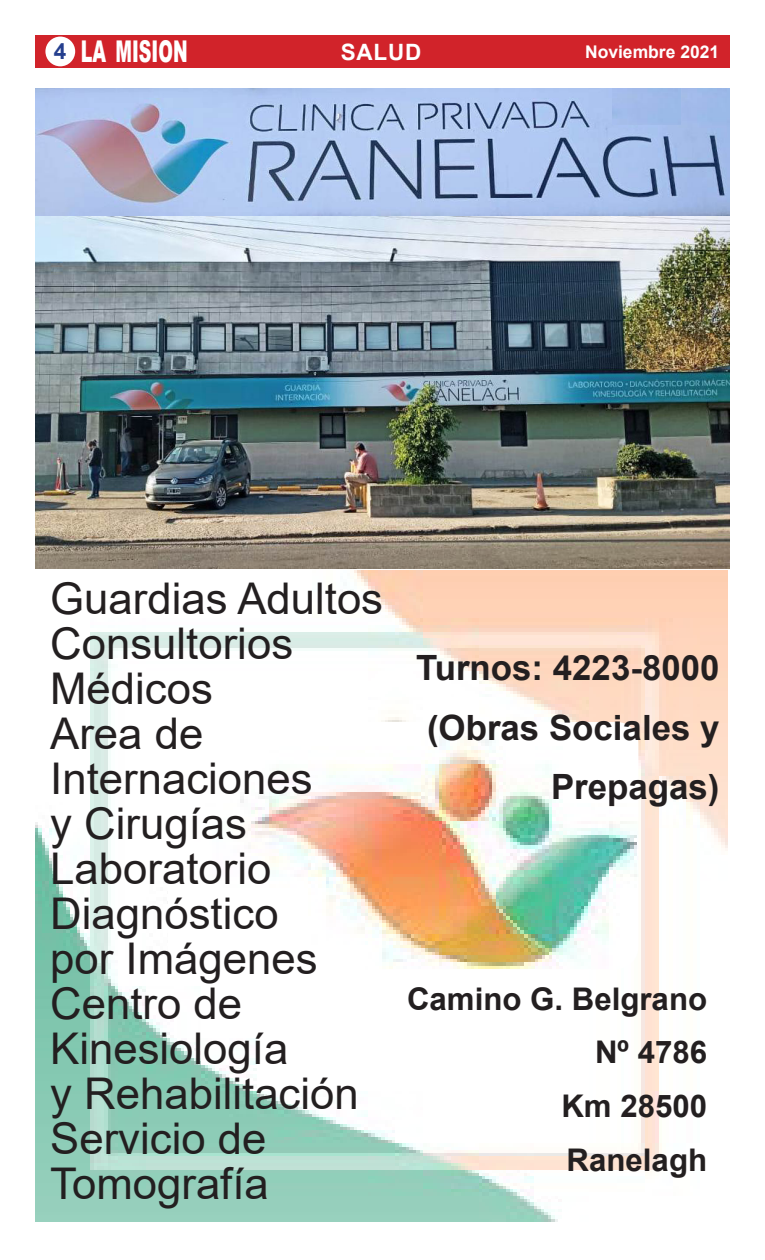
<style>
.page{position:relative;width:765px;height:1260px;background:#fff}
.page>*{position:absolute;margin:0;border:0;box-sizing:border-box;transform-origin:0 0}
.t1{font:43.75px/45px "Arial";color:#231f20}
.t2{font:700 34.88px/59.8px "Arial";color:#231f20;text-align:right}
.t3{font:700 31.25px "Arial";color:#231f20}
.t4{font:900 30px "Arial";color:#fff;scale:.59 1}
.t5{font:700 22.5px "Arial";letter-spacing:.035em;color:#fff}
.t6{font:700 22.5px "Arial";color:#253f8e}
.t7{font:700 17.5px "Arial";color:#fff}
</style>
<div class="page">
<div style="left:35px;top:35px;width:695px;height:33px;background:#d1232a"></div>
<div style="left:45px;top:37px;width:30px;height:29px;background:#fff;border-radius:50%"></div>
<img style="left:35px;top:570px;width:692px;height:651px">
<img style="left:35px;top:216px;width:695px;height:352px">
<img style="left:168px;top:722px;width:470px;height:247px">
<img style="left:35px;top:89px;width:695px;height:127px">
<div style="left:613px;top:89px;width:67px;height:36px;background:#a1bae9"></div>
<p class="t6" style="left:54px;top:35px;width:14px">4</p>
<p class="t4" style="left:81px;top:30px;width:183px">LA MISION</p>
<p class="t5" style="left:341px;top:36px;width:82px">SALUD</p>
<p class="t7" style="left:585px;top:40px;width:136px">Noviembre 2021</p>
<p class="t1" style="left:50px;top:576px;width:334px">Guardias Adultos<br>Consultorios</p>
<p class="t1" style="left:50px;top:666px;width:164px">Médicos<br>Area de</p>
<p class="t1" style="left:50px;top:756px;width:264px">Internaciones</p>
<p class="t1" style="left:50px;top:801px;width:230px">y Cirugías<br>Laboratorio<br>Diagnóstico</p>
<p class="t1" style="left:50px;top:936px;width:269px">por Imágenes<br>Centro de</p>
<p class="t1" style="left:50px;top:1026px;width:240px">Kinesiología</p>
<p class="t1" style="left:50px;top:1071px;width:310px">y Rehabilitación<br>Servicio de</p>
<p class="t1" style="left:50px;top:1161px;width:220px">Tomografía</p>
<p class="t2" style="left:416px;top:638px;width:305px">Turnos: 4223-8000</p>
<p class="t2" style="left:427px;top:698px;width:294px">(Obras Sociales y<br>Prepagas)</p>
<p class="t3" style="left:407px;top:977px;width:302px">Camino G. Belgrano</p>
<p class="t3" style="left:595px;top:1030px;width:114px">Nº 4786</p>
<p class="t3" style="left:561px;top:1084px;width:147px">Km 28500</p>
<p class="t3" style="left:567px;top:1138px;width:142px">Ranelagh</p>
</div>
